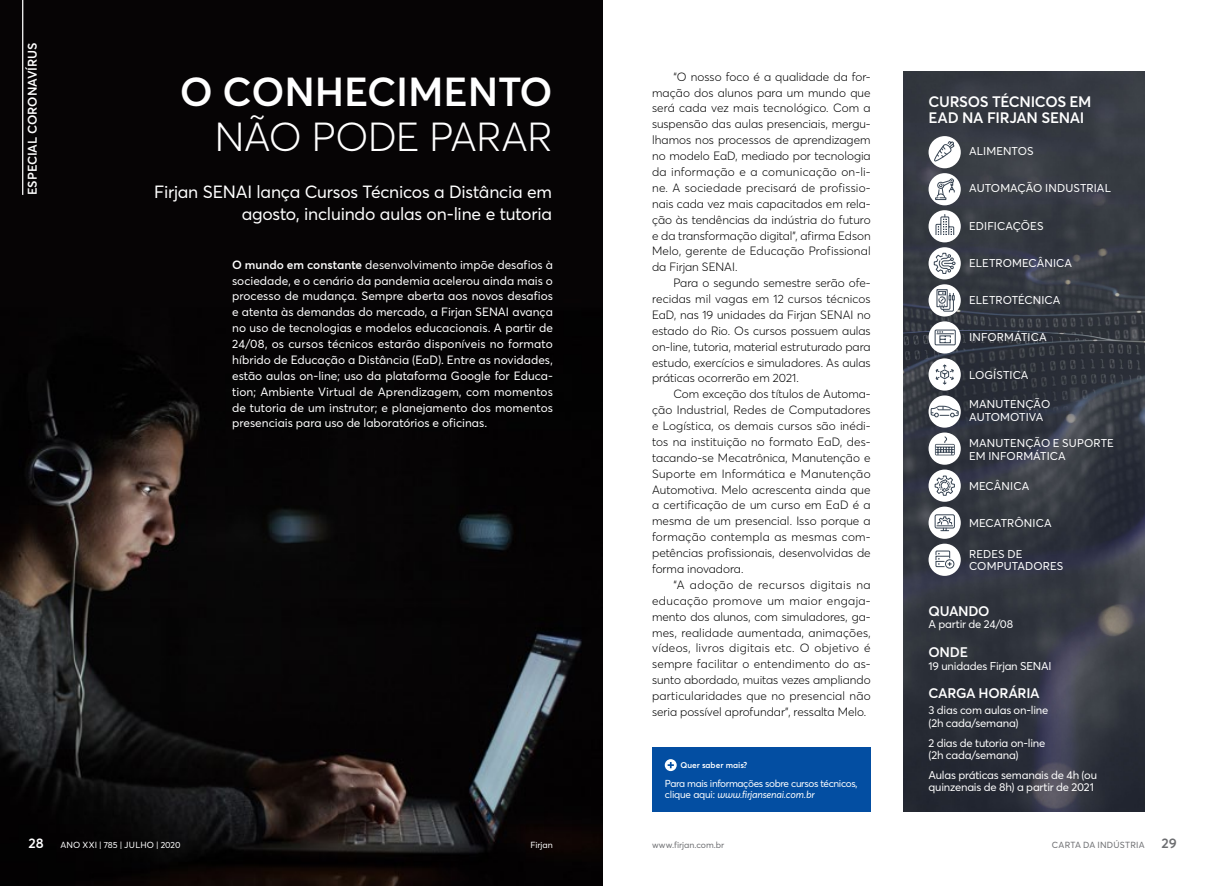
<style>
.page{position:relative;width:1205px;height:886px;background:#fff}
.page>*{position:absolute;margin:0;border:0;box-sizing:border-box;transform-origin:0 0}
.t1{font:600 40px "Averta";letter-spacing:-.005em;color:#fff}
.t2{font:300 40px "Averta";letter-spacing:-.01em;color:#fff}
.t3{font:17.5px/22.5px "Averta";letter-spacing:-.015em;color:#fff;text-align:right}
.t4{font:600 15px/16.2px "Averta";letter-spacing:-.025em;color:#fff}
.t5{font:600 13.75px "Averta";letter-spacing:-.025em;color:#fff}
.t6{font:600 12.5px "Averta";letter-spacing:-.01em;color:#fff}
.t7{font:300 11.88px/15.9px "Averta";color:#000;text-align:justify}
.t8{font:11.88px/15.9px "Averta";color:#fff;text-align:justify}
.t9{font:11.25px/12.5px "Averta";letter-spacing:-.015em;color:#fff}
.t10{font:10px/11.2px "Averta";letter-spacing:-.035em;color:#fff}
.t11{font:8.75px "Averta";letter-spacing:.015em;color:#6d6e71}
.t12{font:8.75px "Averta";letter-spacing:.01em;color:#fff}
.t13{font:600 8.25px "Averta";color:#fff}
.s1{font-weight:600}
.s2{font-weight:600;font-size:13.75px}
.s3{font-style:italic}
</style>
<div class="page">
<img style="left:904px;top:72px;width:240px;height:739px">
<img style="left:0;top:0;width:602px;height:886px">
<div style="left:652px;top:747px;width:218px;height:64px;background:#034ea2"></div>
<svg style="left:665px;top:759px;width:12px;height:12px"></svg>
<hr style="left:22px;top:0;width:1px;height:195px;background:#fff">
<div style="left:928px;top:136px;width:33px;height:32px;background:#fff;border-radius:50%"></div>
<div style="left:928px;top:173px;width:33px;height:32px;background:#fff;border-radius:50%"></div>
<div style="left:928px;top:210px;width:33px;height:32px;background:#fff;border-radius:50%"></div>
<div style="left:928px;top:247px;width:33px;height:32px;background:#fff;border-radius:50%"></div>
<div style="left:928px;top:284px;width:33px;height:32px;background:#fff;border-radius:50%"></div>
<div style="left:928px;top:321px;width:33px;height:33px;background:#fff;border-radius:50%"></div>
<div style="left:928px;top:358px;width:33px;height:33px;background:#fff;border-radius:50%"></div>
<div style="left:928px;top:395px;width:33px;height:33px;background:#fff;border-radius:50%"></div>
<svg style="left:928px;top:432px;width:33px;height:33px"></svg>
<div style="left:928px;top:469px;width:33px;height:33px;background:#fff;border-radius:50%"></div>
<div style="left:928px;top:507px;width:33px;height:32px;background:#fff;border-radius:50%"></div>
<div style="left:928px;top:544px;width:33px;height:32px;background:#fff;border-radius:50%"></div>
<svg style="left:933px;top:252px;width:22px;height:22px"></svg>
<svg style="left:935px;top:178px;width:20px;height:22px"></svg>
<div style="left:936px;top:289px;width:11px;height:18px;border:1px solid #384554"></div>
<svg style="left:938px;top:291px;width:17px;height:21px"></svg>
<svg style="left:930px;top:405px;width:29px;height:13px"></svg>
<svg style="left:935px;top:364px;width:19px;height:21px"></svg>
<svg style="left:934px;top:514px;width:21px;height:17px"></svg>
<svg style="left:934px;top:329px;width:22px;height:17px"></svg>
<svg style="left:934px;top:475px;width:21px;height:21px"></svg>
<svg style="left:935px;top:436px;width:20px;height:19px"></svg>
<svg style="left:935px;top:550px;width:19px;height:19px"></svg>
<svg style="left:935px;top:214px;width:19px;height:21px"></svg>
<svg style="left:934px;top:141px;width:21px;height:21px"></svg>
<p class="t6" style="left:24px;top:195px;width:154px;rotate:-90deg">ESPECIAL CORONAVÍRUS</p>
<h1 class="t1" style="left:180px;top:64px;width:374px">O CONH ECIMENTO</h1>
<h1 class="t2" style="left:215px;top:110px;width:339px">NÃO PODE PARAR</h1>
<h2 class="t3" style="left:154px;top:180px;width:399px">Firjan SENAI lança Cursos Técnicos a Distância em agosto, incluindo aulas on-line e tutoria</h2>
<p class="t8" style="left:232px;top:256px;width:322px"><span class="s1">O mundo em constante</span> desenvolvimento impõe desafios à sociedade, e o cenário da pandemia acelerou ainda mais o processo de mudança. Sempre aberta aos novos desafios e atenta às demandas do mercado, a Firjan SENAI avança no uso de tecnologias e modelos educacionais. A partir de 24/08, os cursos técnicos estarão disponíveis no formato híbrido de Educação a Distância (EaD). Entre as novidades, estão aulas on-line; uso da plataforma Google for Educa&shy;tion; Ambiente Virtual de Aprendizagem, com momentos de tutoria de um instrutor; e planejamento dos momentos presenciais para uso de laboratórios e oficinas.</p>
<p class="t12" style="left:28px;top:839px;width:154px"><span class="s2">28</span> ANO XXI | 785 | juLhO | 2020</p>
<p class="t12" style="left:530px;top:839px;width:24px">Firjan</p>
<p class="t7" style="left:652px;top:68px;width:220px;text-indent:21px">“O nosso foco é a qualidade da for&shy;mação dos alunos para um mundo que será cada vez mais tecnológico. Com a suspensão das aulas presenciais, mergu&shy;lhamos nos processos de aprendizagem no modelo EaD, mediado por tecnologia da informação e a comunicação on-li&shy;ne. A sociedade precisará de profissio&shy;nais cada vez mais capacitados em rela&shy;ção às tendências da indústria do futuro e da transformação digital”, afirma Edson Melo, gerente de Educação Profissional da Firjan SENAI.</p>
<p class="t7" style="left:652px;top:275px;width:220px;text-indent:21px">Para o segundo semestre serão ofe&shy;recidas mil vagas em 12 cursos técnicos EaD, nas 19 unidades da Firjan SENAI no estado do Rio. Os cursos possuem aulas on-line, tutoria, material estruturado para estudo, exercícios e simuladores. As aulas práticas ocorrerão em 2021.</p>
<p class="t7" style="left:652px;top:386px;width:220px;text-indent:21px">Com exceção dos títulos de Automa&shy;ção Industrial, Redes de Computadores e Logística, os demais cursos são inédi&shy;tos na instituição no formato EaD, des&shy;tacando-se Mecatrônica, Manutenção e Suporte em Informática e Manutenção Automotiva. Melo acrescenta ainda que a certificação de um curso em EaD é a mesma de um presencial. Isso porque a formação contempla as mesmas com&shy;petências profissionais, desenvolvidas de forma inovadora.</p>
<p class="t7" style="left:652px;top:576px;width:220px;text-indent:21px">“A adoção de recursos digitais na educação promove um maior engaja&shy;mento dos alunos, com simuladores, ga&shy;mes, realidade aumentada, animações, vídeos, livros digitais etc. O objetivo é sempre facilitar o entendimento do as&shy;sunto abordado, muitas vezes ampliando particularidades que no presencial não seria possível aprofundar”, ressalta Melo.</p>
<p class="t13" style="left:680px;top:759px;width:69px">Quer saber mais?</p>
<p class="t10" style="left:665px;top:777px;width:194px">Para mais informações sobre cursos técnicos, clique aqui: <span class="s3">www.firjansenai.com.br</span></p>
<p class="t4" style="left:928px;top:93px;width:165px">CU RSOS TÉCNICOS EM<br>EAD NA FIRJAN SENAI</p>
<p class="t9" style="left:969px;top:144px;width:16px">Alimentos</p>
<p class="t9" style="left:969px;top:182px;width:25px">Automação</p>
<p class="t9" style="left:1045px;top:182px;width:36px">Industrial</p>
<p class="t9" style="left:969px;top:219px;width:14px">Edificaç</p>
<p class="t9" style="left:1021px;top:219px;width:17px">ões</p>
<p class="t9" style="left:969px;top:256px;width:16px">Eletromec</p>
<p class="t9" style="left:1037px;top:256px;width:16px">ânica</p>
<p class="t9" style="left:969px;top:293px;width:15px">Eletrotécnica</p>
<p class="t9" style="left:969px;top:331px;width:12px">Informática</p>
<p class="t9" style="left:969px;top:368px;width:35px">Log ística</p>
<p class="t9" style="left:969px;top:398px;width:43px">Man utenção<br>Automotiva</p>
<p class="t9" style="left:969px;top:437px;width:43px">Man utenção</p>
<p class="t9" style="left:1053px;top:437px;width:33px">e Suporte</p>
<p class="t9" style="left:969px;top:449px;width:31px">em Informática</p>
<p class="t9" style="left:969px;top:479px;width:40px">Mecânica</p>
<p class="t9" style="left:969px;top:517px;width:18px">Mecatr</p>
<p class="t9" style="left:1014px;top:517px;width:18px">ônica</p>
<p class="t9" style="left:969px;top:547px;width:16px">Redes</p>
<p class="t9" style="left:1007px;top:547px;width:8px">de</p>
<p class="t9" style="left:969px;top:559px;width:18px">Comp</p>
<p class="t9" style="left:1003px;top:559px;width:17px">utadores</p>
<p class="t5" style="left:928px;top:601px;width:63px">QUANDO</p>
<p class="t9" style="left:928px;top:618px;width:86px">A partir de 24/08</p>
<p class="t5" style="left:928px;top:643px;width:41px">ONDE</p>
<p class="t9" style="left:928px;top:659px;width:125px">19 unidades Firjan SENAI</p>
<p class="t5" style="left:928px;top:684px;width:113px">CARGA H ORÁRIA</p>
<p class="t9" style="left:928px;top:704px;width:121px">3 dias com aulas on-line (2h cada/semana)</p>
<p class="t9" style="left:928px;top:736px;width:118px">2 dias de tutoria on-line (2h cada/semana)</p>
<p class="t9" style="left:928px;top:768px;width:170px">Aulas práticas semanais de 4h (ou quinzenais de 8h) a partir de 2021</p>
<p class="t11" style="left:652px;top:838px;width:74px">www.firjan.com.br</p>
<p class="t11" style="left:1052px;top:839px;width:126px">CARTA DA INDÚSTRIA <span class="s2">29</span></p>
</div>
